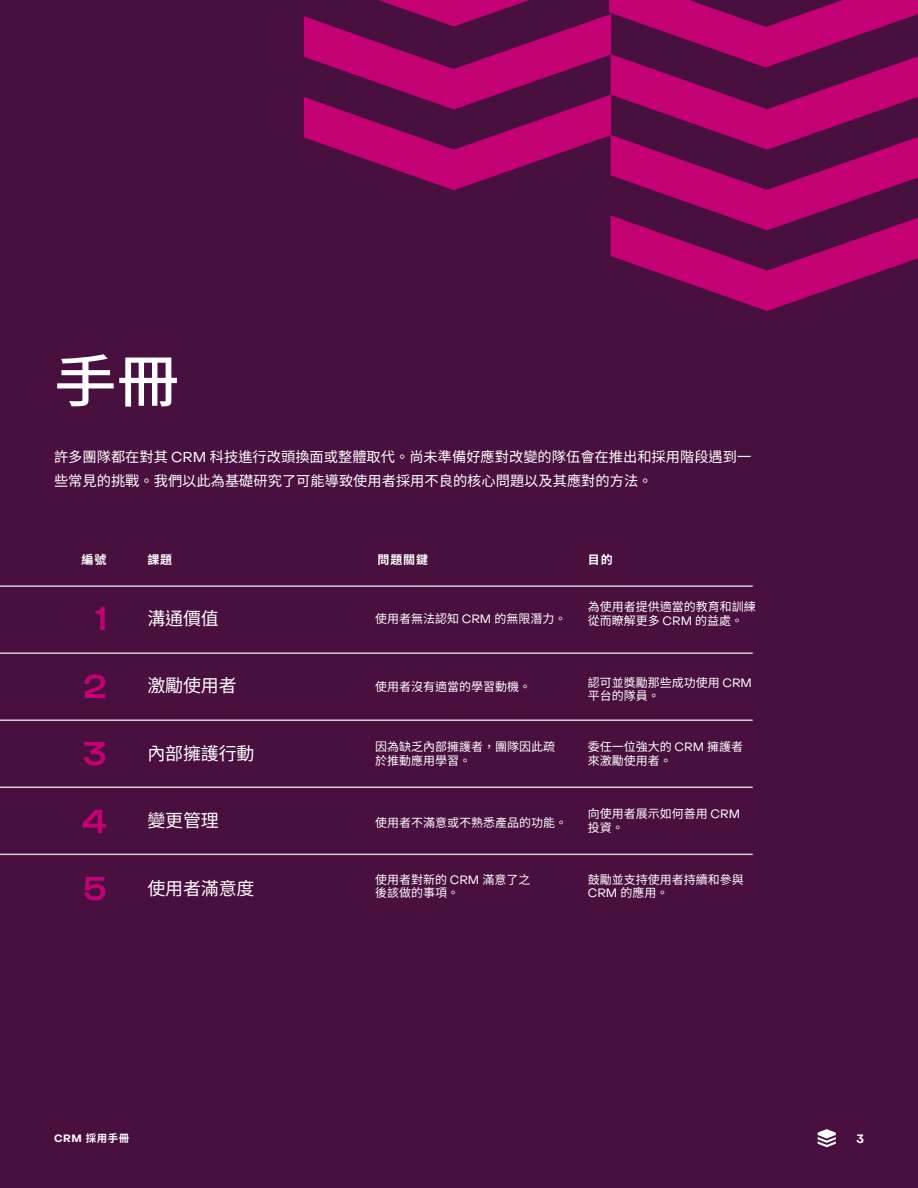
<style>
.page{position:relative;width:918px;height:1188px;background:#490f3f}
.page>*{position:absolute;margin:0;border:0;box-sizing:border-box;transform-origin:0 0}
.t1{font:500 57px "Noto Sans CJ Ktc";color:#fff;scale:1.1 1}
.t2{font:500 34.5px/67.5px "Gustavo";color:#c40075;text-align:center}
.t3{font:18px "Noto Sans CJ Ktc";letter-spacing:-.01em;color:#fff}
.t4{font:14.25px/24px "Noto Sans CJ Ktc";color:#fff}
.t5{font:12px/13.5px "Noto Sans CJ Ktc";color:#fff}
.t6{font:700 12px "Noto Sans CJ Ktc";letter-spacing:.07em;color:#fff}
.t7{font:700 12px "Object Sans";color:#fff}
.t8{font:700 10.5px "Noto Sans CJ Ktc";color:#fff}
.s1{font-family:"Object Sans Variable"}
.s2{font-family:"Object Sans"}
</style>
<div class="page">
<svg style="left:304px;top:0;width:614px;height:311px"></svg>
<svg style="left:818px;top:1129px;width:18px;height:18px"></svg>
<hr style="left:0;top:652px;width:753px;height:2px;background:#d0d3d4">
<hr style="left:0;top:585px;width:753px;height:2px;background:#d0d3d4">
<hr style="left:0;top:719px;width:753px;height:2px;background:#d0d3d4">
<hr style="left:0;top:787px;width:753px;height:1px;background:#d0d3d4">
<hr style="left:0;top:854px;width:753px;height:1px;background:#d0d3d4">
<h1 class="t1" style="left:54px;top:349px;width:115px">手冊</h1>
<p class="t4" style="left:54px;top:445px;width:699px">許多團隊都在對其 <span class="s1">CRM</span> 科技進行改頭換面或整體取代。尚未準備好應對改變的隊伍會在推出和採用階段遇到一些常見的挑戰。我們以此為基礎研究了可能導致使用者採用不良的核心問題以及其應對的方法。</p>
<p class="t6" style="left:82px;top:553px;width:26px">編號</p>
<p class="t6" style="left:147px;top:553px;width:26px">課題</p>
<p class="t6" style="left:378px;top:553px;width:52px">問題關鍵</p>
<p class="t6" style="left:588px;top:553px;width:26px">目的</p>
<h2 class="t2" style="left:83px;top:586px;width:25px">1<br>2<br>3<br>4<br>5</h2>
<h3 class="t3" style="left:147px;top:608px;width:73px">溝通價值</h3>
<h3 class="t3" style="left:147px;top:675px;width:91px">激勵使用者</h3>
<h3 class="t3" style="left:147px;top:743px;width:109px">內部擁護行動</h3>
<h3 class="t3" style="left:147px;top:810px;width:73px">變更管理</h3>
<h3 class="t3" style="left:147px;top:878px;width:109px">使用者滿意度</h3>
<p class="t5" style="left:375px;top:612px;width:193px">使用者無法認知 <span class="s1">CRM</span> 的無限潛力。</p>
<p class="t5" style="left:588px;top:600px;width:169px">為使用者提供適當的教育和訓練從而瞭解更多 <span class="s1">CRM</span> 的益處。</p>
<p class="t5" style="left:375px;top:680px;width:158px">使用者沒有適當的學習動機。</p>
<p class="t5" style="left:588px;top:676px;width:166px">認可並獎勵那些成功使用 <span class="s1">CRM</span>平台的隊員。</p>
<p class="t5" style="left:375px;top:741px;width:182px">因為缺乏內部擁護者，團隊因此疏於推動應用學習。</p>
<p class="t5" style="left:588px;top:741px;width:157px">委任一位強大的 <span class="s1">CRM</span> 擁護者來激勵使用者。</p>
<p class="t5" style="left:375px;top:816px;width:194px">使用者不滿意或不熟悉產品的功能。</p>
<p class="t5" style="left:588px;top:808px;width:154px">向使用者展示如何善用 <span class="s1">CRM</span>投資。</p>
<p class="t5" style="left:375px;top:873px;width:157px">使用者對新的 <span class="s1">CRM</span> 滿意了之後該做的事項。</p>
<p class="t5" style="left:588px;top:873px;width:157px">鼓勵並支持使用者持續和參與<br><span class="s1">CRM</span> 的應用。</p>
<p class="t8" style="left:54px;top:1133px;width:77px"><span class="s2">CRM</span> 採用手冊</p>
<p class="t7" style="left:857px;top:1131px;width:9px">3</p>
</div>
